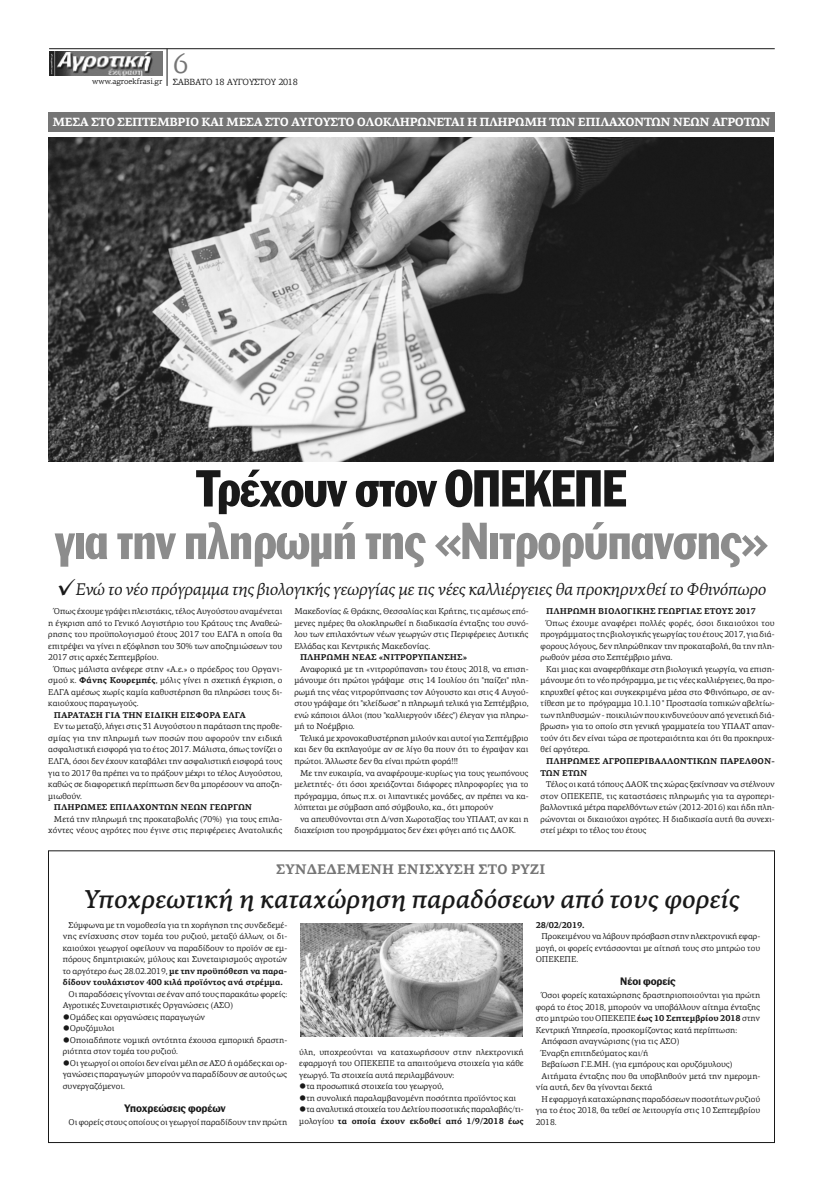
<style>
.page{position:relative;width:823px;height:1191px;background:#fff}
.page>*{position:absolute;margin:0;border:0;box-sizing:border-box;transform-origin:0 0}
.t1{font:51px "Franklin Gothic ITC Hel Cond";letter-spacing:-.015em;color:#8c8c8c}
.t2{font:51px "Franklin Gothic ITC Hel Cond";letter-spacing:-.015em;color:#191919}
.t3{font:28px "PF Agora Serif Pro";color:#757575}
.t4{font:italic 500 26px "PF Agora Serif Pro";color:#191919}
.t5{font:italic 17px "PF Agora Serif Pro";letter-spacing:-.01em;color:#191919}
.t6{font:700 14px "PF Agora Serif Pro";color:#757575}
.t7{font:700 12px "PF Agora Serif Pro";letter-spacing:-.035em;color:#fff}
.t8{font:11px "Franklin Gothic ITC Hel Demi";letter-spacing:-.015em;color:#191919}
.t9{font:9px "PF Agora Serif Pro";letter-spacing:-.025em;color:#191919}
.t10{font:8.5px/11.5px "PF Agora Serif Pro";color:#191919;text-align:justify}
.t11{font:700 8.5px/11.5px "PF Agora Serif Pro";color:#191919}
.s1{font-size:8px}
.s2{font-size:24px}
.s3{font-weight:700}
</style>
<div class="page">
<hr style="left:49px;top:48px;width:725px;height:1px;background:#191919">
<img style="left:49px;top:52px;width:113px;height:24px">
<hr style="left:167px;top:49px;width:1px;height:37px;background:#191919">
<div style="left:48px;top:112px;width:726px;height:19px;background:#757575"></div>
<img style="left:48px;top:137px;width:725px;height:324px">
<img style="left:300px;top:924px;width:222px;height:112px">
<h2 class="t3" style="left:173px;top:47px;width:17px">6</h2>
<p class="t9" style="left:92px;top:77px;width:207px"><span class="s1">www.agroekfrasi.gr</span> ΣΑΒΒΑΤΟ 18 ΑΥΓΟΥΣΤΟΥ 2018</p>
<h3 class="t7" style="left:52px;top:114px;width:719px">ΜΕΣΑ ΣΤΟ ΣΕΠΤΕΜΒΡΙΟ ΚΑΙ ΜΕΣΑ ΣΤΟ ΑΥΓΟΥΣΤΟ ΟΛΟΚΛΗΡΩΝΕΤΑΙ Η ΠΛΗΡΩΜΗ ΤΩΝ ΕΠΙΛΑΧΟΝΤΩΝ ΝΕΩΝ ΑΓΡΟΤΩΝ</h3>
<h1 class="t2" style="left:196px;top:471px;width:431px">Τρέχουν στον ΟΠΕΚΕΠΕ</h1>
<h1 class="t1" style="left:55px;top:524px;width:714px">για την πληρωμή της «Νιτρορύπανσης»</h1>
<h3 class="t5" style="left:57px;top:579px;width:710px"><span class="s2">✓</span>Ενώ το νέο πρόγραμμα της βιολογικής γεωργίας με τις νέες καλλιέργειες θα προκηρυχθεί το Φθινόπωρο</h3>
<p class="t10" style="left:48px;top:606px;width:235px;text-indent:6px">Όπως έχουμε γράψει πλειστάκις, τέλος Αυγούστου αναμένεται η έγκριση από το Γενικό Λογιστήριο του Κράτους της Αναθεώ&shy;ρησης του προϋπολογισμού έτους 2017 του ΕΛΓΑ η οποία θα επιτρέψει να γίνει η εξόφληση του 30% των αποζημιώσεων του 2017 στις αρχές Σεπτεμβρίου.</p>
<p class="t10" style="left:48px;top:663px;width:235px;text-indent:6px">Όπως μάλιστα ανέφερε στην «Α.ε.» ο πρόεδρος του Οργανι&shy;σμού κ. <span class="s3">Φάνης Κουρεμπές</span>, μόλις γίνει η σχετική έγκριση, ο ΕΛΓΑ αμέσως χωρίς καμία καθυστέρηση θα πληρώσει τους δι&shy;καιούχους παραγωγούς.</p>
<p class="t11" style="left:54px;top:709px;width:193px">ΠΑΡΑΤΑΣΗ ΓΙΑ ΤΗΝ ΕΙΔΙΚΗ ΕΙΣΦΟΡΑ ΕΛΓΑ</p>
<p class="t10" style="left:48px;top:721px;width:235px;text-indent:6px">Εν τω μεταξύ, λήγει στις 31 Αυγούστου η παράταση της προθε&shy;σμίας για την πληρωμή των ποσών που αφορούν την ειδική ασφαλιστική εισφορά για το έτος 2017. Μάλιστα, όπως τονίζει ο ΕΛΓΑ, όσοι δεν έχουν καταβάλει την ασφαλιστική εισφορά τους για το 2017 θα πρέπει να το πράξουν μέχρι το τέλος Αυγούστου, καθώς σε διαφορετική περίπτωση δεν θα μπορέσουν να αποζη&shy;μιωθούν.</p>
<p class="t11" style="left:54px;top:801px;width:200px">ΠΛΗΡΩΜΕΣ ΕΠΙΛΑΧΟΝΤΩΝ ΝΕΩΝ ΓΕΩΡΓΩΝ</p>
<p class="t10" style="left:48px;top:813px;width:235px;text-align:right">Μετά την πληρωμή της προκαταβολής (70%) για τους επιλα&shy;χόντες νέους αγρότες που έγινε στις περιφέρειες Ανατολικής</p>
<p class="t10" style="left:294px;top:606px;width:235px">Μακεδονίας &amp; Θράκης, Θεσσαλίας και Κρήτης, τις αμέσως επό&shy;μενες ημέρες θα ολοκληρωθεί η διαδικασία ένταξης του συνό&shy;λου των επιλαχόντων νέων γεωργών στις Περιφέρειες Δυτικής Ελλάδας και Κεντρικής Μακεδονίας.</p>
<p class="t11" style="left:300px;top:652px;width:168px">ΠΛΗΡΩΜΗ ΝΕΑΣ «ΝΙΤΡΟΡΥΠΑΝΣΗΣ»</p>
<p class="t10" style="left:294px;top:663px;width:235px;text-indent:6px">Αναφορικά με τη «νιτρορύπανση» του έτους 2018, να επιση&shy;μάνουμε ότι πρώτοι γράψαμε στις 14 Ιουλίου ότι "παίζει" πλη&shy;ρωμή της νέας νιτρορύπνασης τον Αύγουστο και στις 4 Αυγού&shy;στου γράψαμε ότι "κλείδωσε" η πληρωμή τελικά για Σεπτέμβριο, ενώ κάποιοι άλλοι (που "καλλιεργούν ιδέες") έλεγαν για πληρω&shy;μή το Νοέμβριο.</p>
<p class="t10" style="left:294px;top:732px;width:235px;text-indent:6px">Τελικά με χρονοκαθυστέρηση μιλούν και αυτοί για Σεπτέμβριο και δεν θα εκπλαγούμε αν σε λίγο θα πουν ότι το έγραψαν και πρώτοι. Άλλωστε δεν θα είναι πρώτη φορά!!!</p>
<p class="t10" style="left:294px;top:767px;width:235px;text-indent:6px">Με την ευκαιρία, να αναφέρουμε-κυρίως για τους γεωπόνους μελετητές- ότι όσοι χρειάζονται διάφορες πληροφορίες για το πρόγραμμα, όπως π.χ. οι λιπαντικές μονάδες, αν πρέπει να κα&shy;λύπτεται με σύμβαση από σύμβουλο, κα., ότι μπορούν</p>
<p class="t10" style="left:294px;top:813px;width:235px;text-indent:6px">να απευθύνονται στη Δ/νση Χωροταξίας του ΥΠΑΑΤ, αν και η διαχείριση του προγράμματος δεν έχει φύγει από τις ΔΑΟΚ.</p>
<p class="t11" style="left:546px;top:606px;width:211px">ΠΛΗΡΩΜΗ ΒΙΟΛΟΓΙΚΗΣ ΓΕΩΡΓΙΑΣ ΕΤΟΥΣ 2017</p>
<p class="t10" style="left:540px;top:617px;width:235px;text-indent:6px">Όπως έχουμε αναφέρει πολλές φορές, όσοι δικαιούχοι του προγράμματος της βιολογικής γεωργίας του έτους 2017, για διά&shy;φορους λόγους, δεν πληρώθηκαν την προκαταβολή, θα την πλη&shy;ρωθούν μέσα στο Σεπτέμβριο μήνα.</p>
<p class="t10" style="left:540px;top:663px;width:235px;text-indent:6px">Και μιας και αναφερθήκαμε στη βιολογική γεωργία, να επιση&shy;μάνουμε ότι το νέο πρόγραμμα, με τις νέες καλλιέργειες, θα προ&shy;κηρυχθεί φέτος και συγκεκριμένα μέσα στο Φθινόπωρο, σε αν&shy;τίθεση με το πρόγραμμα 10.1.10 " Προστασία τοπικών αβελτίω&shy;τωνπληθυσμών -ποικιλιώνπου κινδυνεύουν από γενετικήδιά&shy;βρωση» για το οποίο στη γενική γραμματεία του ΥΠΑΑΤ απαν&shy;τούν ότι δεν είναι τώρα σε προτεραιότητα και ότι θα προκηρυχ&shy;θεί αργότερα.</p>
<p class="t11" style="left:540px;top:755px;width:235px;text-indent:6px">ΠΛΗΡΩΜΕΣ ΑΓΡΟΠΕΡΙΒΑΛΛΟΝΤΙΚΩΝ ΠΑΡΕΛΘΟΝ-<br>ΤΩΝ ΕΤΩΝ</p>
<p class="t10" style="left:540px;top:778px;width:235px;text-indent:6px">Τέλος οι κατά τόπους ΔΑΟΚ της χώρας ξεκίνησαν να στέλνουν στον ΟΠΕΚΕΠΕ, τις καταστάσεις πληρωμής για τα αγροπερι&shy;βαλλοντικά μέτρα παρελθόντων ετών (2012-2016) και ήδη πλη&shy;ρώνονται οι δικαιούχοι αγρότες. Η διαδικασία αυτή θα συνεχι&shy;στεί μέχρι το τέλος του έτους</p>
<h3 class="t6" style="left:276px;top:860px;width:271px">ΣΥΝΔΕΔΕΜΕΝΗ ΕΝΙΣΧΥΣΗ ΣΤΟ ΡΥΖΙ</h3>
<h3 class="t4" style="left:83px;top:883px;width:657px">Υποχρεωτική η καταχώρηση παραδόσεων από τους φορείς</h3>
<p class="t10" style="left:63px;top:919px;width:226px;text-indent:6px">Σύμφωνα με τη νομοθεσία για τη χορήγηση της συνδεδεμέ&shy;νης ενίσχυσης στον τομέα του ρυζιού, μεταξύ άλλων, οι δι&shy;καιούχοι γεωργοί οφείλουν να παραδίδουν το προϊόν σε εμ&shy;πόρους δημητριακών, μύλους και Συνεταιρισμούς αγροτών το αργότερο έως 28.02.2019, <span class="s3">με την προϋπόθεση να παρα&shy;δίδουν τουλάχιστον 400 κιλά προϊόντος ανά στρέμμα.</span></p>
<p class="t10" style="left:63px;top:988px;width:226px;text-indent:6px">Οι παραδόσεις γίνονται σε έναν από τους παρακάτω φορείς:<br>Αγροτικές Συνεταιριστικές Οργανώσεις (ΑΣΟ)</p>
<p class="t10" style="left:63px;top:1011px;width:144px">●Ομάδες και οργανώσεις παραγωγών</p>
<p class="t10" style="left:63px;top:1022px;width:53px">●Ορυζόμυλοι</p>
<p class="t10" style="left:63px;top:1034px;width:226px">●Οποιαδήποτε νομική οντότητα έχουσα εμπορική δραστη&shy;ριότητα στον τομέα του ρυζιού.</p>
<p class="t10" style="left:63px;top:1057px;width:226px">●Οι γεωργοί οι οποίοι δεν είναιμέλησεΑΣΟήομάδες και ορ&shy;γανώσειςπαραγωγών μπορούν ναπαραδίδουν σε αυτούς ως συνεργαζόμενοι.</p>
<p class="t8" style="left:124px;top:1104px;width:103px">Υποχρεώσεις φορέων</p>
<p class="t10" style="left:68px;top:1116px;width:220px">Οι φορείς στους οποίους οι γεωργοί παραδίδουν την πρώτη</p>
<p class="t10" style="left:299px;top:1046px;width:226px">ύλη, υποχρεούνται να καταχωρήσουν στην ηλεκτρονική εφαρμογή του ΟΠΕΚΕΠΕ τα απαιτούμενα στοιχεία για κάθε γεωργό. Τα στοιχεία αυτά περιλαμβάνουν:</p>
<p class="t10" style="left:299px;top:1080px;width:146px">●τα προσωπικά στοιχεία του γεωργού,</p>
<p class="t10" style="left:299px;top:1092px;width:218px">●τη συνολική παραλαμβανομένη ποσότητα προϊόντος και</p>
<p class="t10" style="left:299px;top:1103px;width:226px">●τα αναλυτικά στοιχεία του Δελτίου ποσοτικής παραλαβής/τι&shy;μολογίου <span class="s3">τα οποία έχουν εκδοθεί από 1/9/2018 έως</span></p>
<p class="t11" style="left:535px;top:919px;width:50px">28/02/2019.</p>
<p class="t10" style="left:535px;top:930px;width:226px;text-indent:6px">Προκειμένου να λάβουν πρόσβαση στην ηλεκτρονική εφαρ&shy;μογή, οι φορείς εντάσσονται με αίτησή τους στο μητρώο του ΟΠΕΚΕΠΕ.</p>
<p class="t8" style="left:620px;top:977px;width:57px">Νέοι φορείς</p>
<p class="t10" style="left:541px;top:989px;width:220px">Όσοι φορείς καταχώρησης δραστηριοποιούνται για πρώτη</p>
<p class="t10" style="left:535px;top:1001px;width:226px">φορά το έτος 2018, μπορούν να υποβάλλουν αίτημα ένταξης</p>
<p class="t10" style="left:535px;top:1012px;width:226px">στο μητρώο του ΟΠΕΚΕΠΕ <span class="s3">έως 10 Σεπτεμβρίου 2018</span> στην</p>
<p class="t10" style="left:535px;top:1024px;width:203px">Κεντρική Υπηρεσία, προσκομίζοντας κατά περίπτωση:</p>
<p class="t10" style="left:541px;top:1035px;width:139px">Απόφαση αναγνώρισης (για τις ΑΣΟ)</p>
<p class="t10" style="left:541px;top:1047px;width:108px">Έναρξη επιτηδεύματος και/ή</p>
<p class="t10" style="left:541px;top:1058px;width:192px">Βεβαίωση Γ.Ε.ΜΗ. (για εμπόρους και ορυζόμυλους)</p>
<p class="t10" style="left:541px;top:1070px;width:220px">Αιτήματα ένταξης που θα υποβληθούν μετά την ημερομη-</p>
<p class="t10" style="left:535px;top:1081px;width:118px">νία αυτή, δεν θα γίνονται δεκτά</p>
<p class="t10" style="left:541px;top:1093px;width:220px">Η εφαρμογή καταχώρησης παραδόσεων ποσοτήτων ρυζιού</p>
<p class="t10" style="left:535px;top:1104px;width:226px">για το έτος 2018, θα τεθεί σε λειτουργία στις 10 Σεπτεμβρίου</p>
<p class="t10" style="left:535px;top:1116px;width:22px">2018.</p>
</div>
